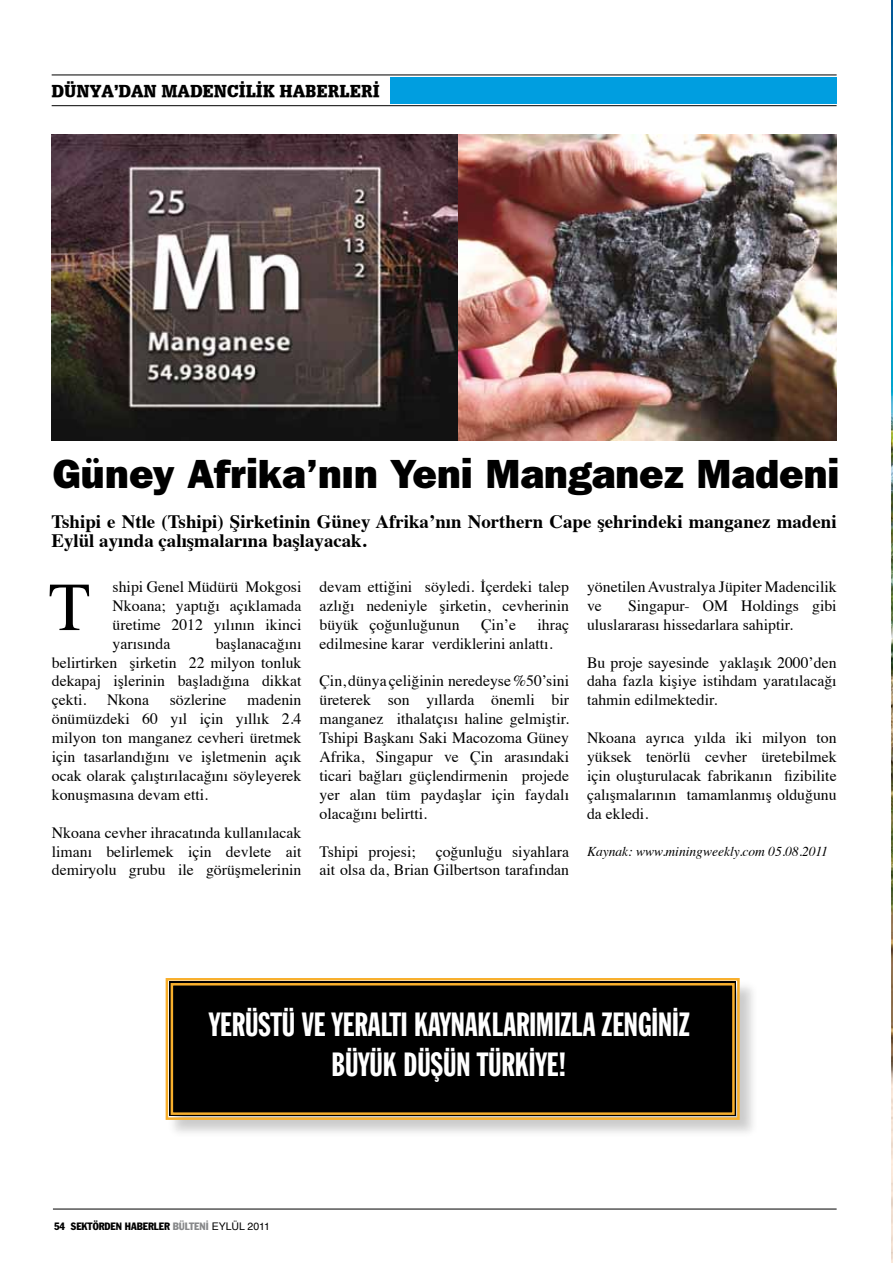
<style>
.page{position:relative;width:893px;height:1263px;background:#fff}
.page>*{position:absolute;margin:0;border:0;box-sizing:border-box;transform-origin:0 0}
.t1{font:68.7px "Times";color:#000}
.t2{font:40.95px "ITC Franklin Gothic Std Hvy";color:#000}
.t3{font:33px/39.6px "Franklin Gothic Std Extra Cond";color:#fff;text-align:center}
.t4{font:700 18.9px/19.5px "Times";color:#000}
.t5{font:18px "URW Egyptienne T Ext Nar X Bold";color:#000}
.t6{font:15.75px/18.9px "Times";color:#000;text-align:justify}
.t7{font:italic 13.5px "Times";color:#000}
.t8{font:condensed 10.5px "Franklin Gothic Std";color:#000}
.s1{color:#87888a}
.s2{font-family:"Helvetica";font-stretch:normal}
</style>
<div class="page">
<hr style="left:53px;top:1209px;width:784px;height:1px;background:#000">
<hr style="left:52px;top:75px;width:785px;height:1px;background:#000">
<hr style="left:52px;top:105px;width:785px;height:1px;background:#000">
<div style="left:390px;top:77px;width:447px;height:27px;background:#009ee0"></div>
<img style="left:891px;top:0;width:2px;height:1263px">
<img style="left:51px;top:135px;width:786px;height:305px">
<div style="left:168px;top:980px;width:591px;height:158px;background:#000;opacity:.21"></div>
<div style="left:165px;top:978px;width:576px;height:143px;background:#000"></div>
<div style="left:171px;top:983px;width:564px;height:132px;border:2px solid #f8af2c"></div>
<p class="t5" style="left:52px;top:79px;width:329px">DÜNYA’DAN MADENCİLİK HABERLERİ</p>
<h2 class="t2" style="left:53px;top:450px;width:788px">Güney Afrika’nın Yeni Manganez Madeni</h2>
<p class="t4" style="left:51px;top:509px;width:787px">Tshipi e Ntle (Tshipi) Şirketinin Güney Afrika’nın Northern Cape şehrindeki manganez madeni<br>Eylül ayında çalışmalarına başlayacak.</p>
<h1 class="t1" style="left:49px;top:543px;width:43px">T</h1>
<p class="t6" style="left:319px;top:576px;width:251px">devam ettiğini söyledi. İçerdeki talep azlığı nedeniyle şirketin, cevherinin büyük çoğunluğunun</p>
<p class="t6" style="left:113px;top:576px;width:190px">shipi Genel Müdürü Mokgosi Nkoana; yaptığı açıklamada üretime 2012 yılının ikinci yarısında</p>
<p class="t6" style="left:587px;top:576px;width:251px">yönetilen Avustralya Jüpiter Madencilik ve</p>
<p class="t6" style="left:587px;top:595px;width:251px;text-indent:41px">Singapur- OM Holdings gibi uluslararası hissedarlara sahiptir.</p>
<p class="t6" style="left:587px;top:651px;width:251px">Bu proje sayesinde yaklaşık 2000’den daha fazla kişiye istihdam yaratılacağı tahmin edilmektedir.</p>
<p class="t6" style="left:587px;top:727px;width:251px">Nkoana ayrıca yılda iki milyon ton yüksek tenörlü cevher üretebilmek için oluşturulacak fabrikanın fizibilite çalışmalarının tamamlanmış olduğunu da ekledi.</p>
<p class="t7" style="left:587px;top:839px;width:242px">Kaynak: www.miningweekly.com 05.08.2011</p>
<p class="t6" style="left:319px;top:614px;width:251px;text-indent:218px">ihraç edilmesine karar verdiklerini anlattı.</p>
<p class="t6" style="left:319px;top:670px;width:251px">Çin, dünya çeliğinin neredeyse %50’sini üreterek son yıllarda önemli bir manganez ithalatçısı haline gelmiştir.<br>Tshipi Başkanı Saki Macozoma Güney Afrika, Singapur ve Çin arasındaki ticari bağları güçlendirmenin projede yer alan tüm paydaşlar için faydalı olacağını belirtti.</p>
<p class="t6" style="left:319px;top:840px;width:98px">Tshipi projesi;</p>
<p class="t6" style="left:481px;top:614px;width:36px">Çin’e</p>
<p class="t6" style="left:52px;top:632px;width:251px;text-indent:164px">başlanacağını belirtirken şirketin 22 milyon tonluk dekapaj işlerinin başladığına dikkat çekti.</p>
<p class="t6" style="left:107px;top:689px;width:43px">Nkona</p>
<p class="t6" style="left:170px;top:689px;width:58px">sözlerine</p>
<p class="t6" style="left:52px;top:689px;width:251px;text-indent:195px">madenin önümüzdeki 60 yıl için yıllık 2.4 milyon ton manganez cevheri üretmek için tasarlandığını ve işletmenin açık ocak olarak çalıştırılacağını söyleyerek konuşmasına devam etti.</p>
<p class="t6" style="left:52px;top:821px;width:251px">Nkoana cevher ihracatında kullanılacak limanı belirlemek için devlete ait demiryolu grubu ile görüşmelerinin</p>
<p class="t6" style="left:319px;top:840px;width:251px;text-align:right">çoğunluğu siyahlara<br>ait olsa da, Brian Gilbertson tarafından</p>
<h3 class="t3" style="left:209px;top:1006px;width:482px">YERÜSTÜ VE YERALTI KAYNAKLARIMIZLA ZENGİNİZ<br>BÜYÜK DÜŞÜN TÜRKİYE!</h3>
<p class="t8" style="left:54px;top:1219px;width:218px">54 SEKTÖRDEN HABERLER <span class="s1">BÜLTENİ</span> <span class="s2">EYLÜL 2011</span></p>
</div>
